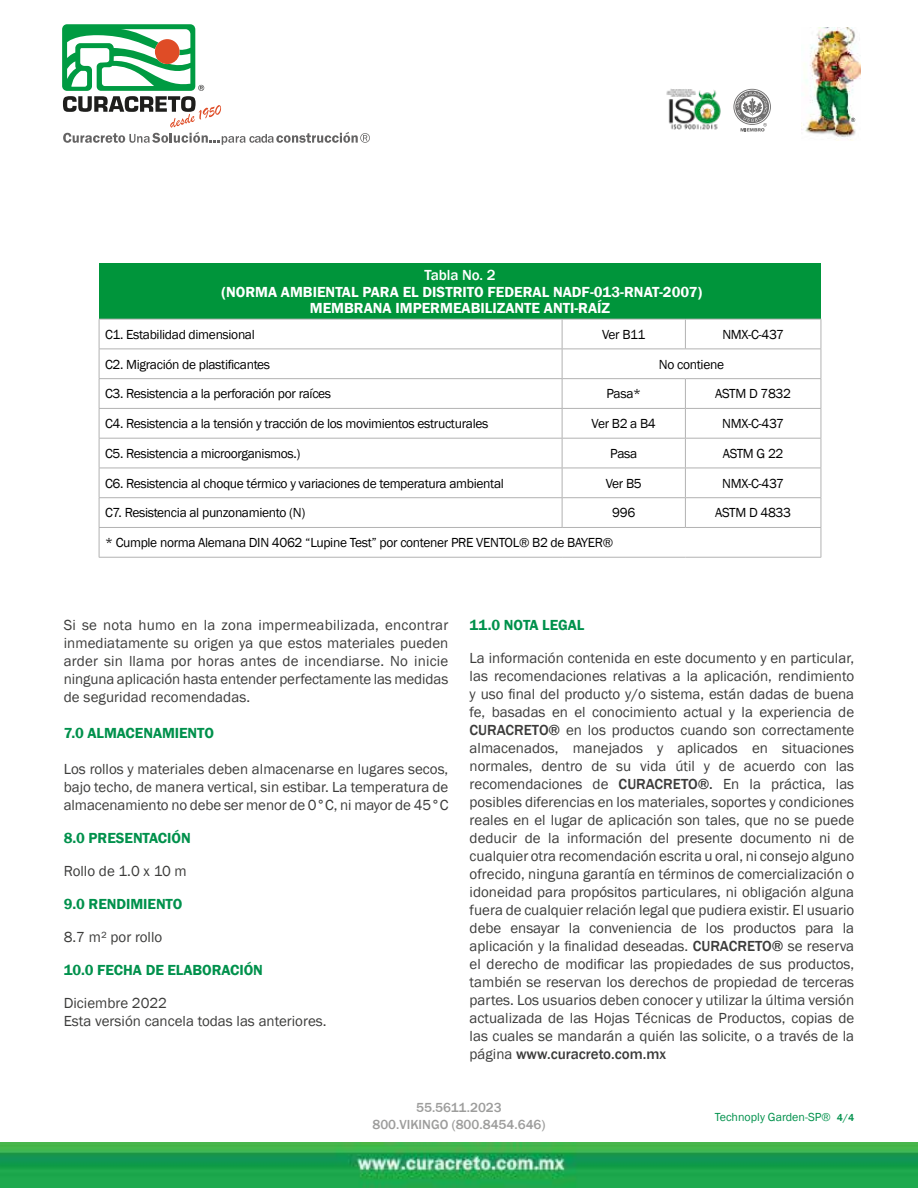
<style>
.page{position:relative;width:918px;height:1188px;background:#fff}
.page>*{position:absolute;margin:0;border:0;box-sizing:border-box;transform-origin:0 0}
.t1{font:15px/18px "Franklin Gothic";color:#3c3c3b;text-align:justify}
.t2{font:600 15px/16.5px "Franklin Gothic";color:#fff;text-align:center}
.t3{font:600 15px "Franklin Gothic";letter-spacing:-.005em;color:#00914c}
.t4{font:500 15px "Franklin Gothic";letter-spacing:-.005em;color:#fff}
.t5{font:13.5px "Franklin Gothic";letter-spacing:-.025em;color:#000}
.t6{font:500 13.5px/16.2px "Franklin Gothic";color:#9d9d9c;text-align:center}
.t7{font:12px "Franklin Gothic";color:#00914c}
.s1{font-weight:500}
.s2{font-weight:500;font-size:10.5px}
</style>
<div class="page">
<img style="left:803px;top:27px;width:58px;height:113px">
<img style="left:0;top:1143px;width:918px;height:45px">
<svg style="left:62px;top:24px;width:308px;height:121px"></svg>
<svg style="left:851px;top:118px;width:4px;height:4px"></svg>
<img style="left:666px;top:89px;width:55px;height:41px">
<svg style="left:733px;top:89px;width:38px;height:43px"></svg>
<div style="left:99px;top:264px;width:722px;height:55px;background:#00953b"></div>
<hr style="left:99px;top:319px;width:1px;height:30px;background:#b2b2b2">
<hr style="left:685px;top:319px;width:1px;height:30px;background:#b2b2b2">
<hr style="left:821px;top:319px;width:1px;height:30px;background:#b2b2b2">
<svg style="left:99px;top:350px;width:1px;height:88px"></svg>
<svg style="left:685px;top:379px;width:1px;height:59px"></svg>
<svg style="left:821px;top:349px;width:1px;height:89px"></svg>
<hr style="left:99px;top:438px;width:1px;height:30px;background:#b2b2b2">
<hr style="left:685px;top:438px;width:1px;height:30px;background:#b2b2b2">
<hr style="left:821px;top:438px;width:1px;height:30px;background:#b2b2b2">
<svg style="left:685px;top:469px;width:1px;height:58px"></svg>
<svg style="left:99px;top:469px;width:1px;height:88px"></svg>
<svg style="left:821px;top:468px;width:1px;height:89px"></svg>
<hr style="left:562px;top:319px;width:1px;height:30px;background:#b2b2b2">
<svg style="left:562px;top:350px;width:1px;height:88px"></svg>
<hr style="left:562px;top:438px;width:1px;height:30px;background:#b2b2b2">
<svg style="left:562px;top:469px;width:1px;height:58px"></svg>
<hr style="left:99px;top:319px;width:463px;height:1px;background:#b2b2b2">
<hr style="left:562px;top:319px;width:123px;height:1px;background:#b2b2b2">
<hr style="left:685px;top:319px;width:136px;height:1px;background:#b2b2b2">
<hr style="left:99px;top:349px;width:463px;height:1px;background:#b2b2b2">
<hr style="left:562px;top:349px;width:123px;height:1px;background:#b2b2b2">
<hr style="left:685px;top:349px;width:136px;height:1px;background:#b2b2b2">
<hr style="left:99px;top:378px;width:463px;height:1px;background:#b2b2b2">
<hr style="left:562px;top:378px;width:123px;height:1px;background:#b2b2b2">
<hr style="left:685px;top:378px;width:136px;height:1px;background:#b2b2b2">
<hr style="left:99px;top:408px;width:463px;height:1px;background:#b2b2b2">
<hr style="left:562px;top:408px;width:123px;height:1px;background:#b2b2b2">
<hr style="left:685px;top:408px;width:136px;height:1px;background:#b2b2b2">
<hr style="left:99px;top:438px;width:463px;height:1px;background:#b2b2b2">
<hr style="left:562px;top:438px;width:123px;height:1px;background:#b2b2b2">
<hr style="left:685px;top:438px;width:136px;height:1px;background:#b2b2b2">
<hr style="left:99px;top:468px;width:463px;height:1px;background:#b2b2b2">
<hr style="left:562px;top:468px;width:123px;height:1px;background:#b2b2b2">
<hr style="left:685px;top:468px;width:136px;height:1px;background:#b2b2b2">
<hr style="left:99px;top:497px;width:463px;height:1px;background:#b2b2b2">
<hr style="left:562px;top:497px;width:123px;height:1px;background:#b2b2b2">
<hr style="left:685px;top:497px;width:136px;height:1px;background:#b2b2b2">
<hr style="left:99px;top:527px;width:463px;height:1px;background:#b2b2b2">
<hr style="left:562px;top:527px;width:123px;height:1px;background:#b2b2b2">
<hr style="left:685px;top:527px;width:136px;height:1px;background:#b2b2b2">
<hr style="left:99px;top:557px;width:463px;height:1px;background:#b2b2b2">
<hr style="left:562px;top:557px;width:123px;height:1px;background:#b2b2b2">
<hr style="left:685px;top:557px;width:136px;height:1px;background:#b2b2b2">
<p class="t4" style="left:424px;top:266px;width:73px">Tabla No. 2</p>
<p class="t2" style="left:222px;top:284px;width:482px">(NORMA AMBIENTAL PARA EL DISTRITO FEDERAL NADF-013-RNAT-2007)<br>MEMBRANA IMPERMEABILIZANTE ANTI-RAÍZ</p>
<p class="t5" style="left:105px;top:326px;width:151px">C1. Estabilidad dimensional</p>
<p class="t5" style="left:602px;top:326px;width:45px">Ver B11</p>
<p class="t5" style="left:722px;top:326px;width:63px">NMX-C-437</p>
<p class="t5" style="left:105px;top:356px;width:167px">C2. Migración de plastificantes</p>
<p class="t5" style="left:659px;top:356px;width:67px">No contiene</p>
<p class="t5" style="left:105px;top:385px;width:228px">C3. Resistencia a la perforación por raíces</p>
<p class="t5" style="left:606px;top:385px;width:36px">Pasa*</p>
<p class="t5" style="left:715px;top:385px;width:77px">ASTM D 7832</p>
<p class="t5" style="left:105px;top:415px;width:385px">C4. Resistencia a la tensión y tracción de los movimientos estructurales</p>
<p class="t5" style="left:592px;top:415px;width:66px">Ver B2 a B4</p>
<p class="t5" style="left:722px;top:415px;width:63px">NMX-C-437</p>
<p class="t5" style="left:105px;top:445px;width:197px">C5. Resistencia a microorganismos.)</p>
<p class="t5" style="left:610px;top:445px;width:29px">Pasa</p>
<p class="t5" style="left:723px;top:445px;width:62px">ASTM G 22</p>
<p class="t5" style="left:105px;top:475px;width:400px">C6. Resistencia al choque térmico y variaciones de temperatura ambiental</p>
<p class="t5" style="left:606px;top:475px;width:37px">Ver B5</p>
<p class="t5" style="left:722px;top:475px;width:63px">NMX-C-437</p>
<p class="t5" style="left:105px;top:504px;width:202px">C7. Resistencia al punzonamiento (N)</p>
<p class="t5" style="left:612px;top:504px;width:25px">996</p>
<p class="t5" style="left:715px;top:504px;width:77px">ASTM D 4833</p>
<p class="t5" style="left:105px;top:534px;width:510px">* Cumple norma Alemana DIN 4062 “Lupine Test” por contener PRE VENTOL® B2 de BAYER®</p>
<p class="t1" style="left:64px;top:617px;width:386px">Si se nota humo en la zona impermeabilizada, encontrar inmediatamente su origen ya que estos materiales pueden arder sin llama por horas antes de incendiarse. No inicie ninguna aplicación hasta entender perfectamente las medidas de seguridad recomendadas.</p>
<p class="t3" style="left:64px;top:724px;width:152px">7.0 ALMACENAMIENTO</p>
<p class="t1" style="left:64px;top:761px;width:386px">Los rollos y materiales deben almacenarse en lugares secos, bajo techo, de manera vertical, sin estibar. La temperatura de almacenamiento no debe ser menor de 0°C, ni mayor de 45°C</p>
<p class="t3" style="left:64px;top:829px;width:128px">8.0 PRESENTACIÓN</p>
<p class="t1" style="left:64px;top:863px;width:124px">Rollo de 1.0 x 10 m</p>
<p class="t3" style="left:64px;top:895px;width:120px">9.0 RENDIMIENTO</p>
<p class="t1" style="left:64px;top:929px;width:100px">8.7 m² por rollo</p>
<p class="t3" style="left:64px;top:961px;width:201px">10.0 FECHA DE ELABORACIÓN</p>
<p class="t1" style="left:64px;top:995px;width:264px">Diciembre 2022<br>Esta versión cancela todas las anteriores.</p>
<p class="t3" style="left:470px;top:616px;width:116px">11.0 NOTA LEGAL</p>
<p class="t1" style="left:470px;top:650px;width:386px">La información contenida en este documento y en particular, las recomendaciones relativas a la aplicación, rendimiento y uso final del producto y/o sistema, están dadas de buena fe, basadas en el conocimiento actual y la experiencia de <span class="s1">CURACRETO®</span> en los productos cuando son correctamente almacenados, manejados y aplicados en situaciones normales, dentro de su vida útil y de acuerdo con las recomendaciones de <span class="s1">CURACRETO®.</span> En la práctica, las posibles diferencias en los materiales, soportes y condiciones reales en el lugar de aplicación son tales, que no se puede deducir de la información del presente documento ni de cualquier otra recomendación escrita u oral, ni consejo alguno ofrecido, ninguna garantía en términos de comercialización o idoneidad para propósitos particulares, ni obligación alguna fuera de cualquier relación legal que pudiera existir. El usuario debe ensayar la conveniencia de los productos para la aplicación y la finalidad deseadas. <span class="s1">CURACRETO®</span> se reserva el derecho de modificar las propiedades de sus productos, también se reservan los derechos de propiedad de terceras partes. Los usuarios deben conocer y utilizar la última versión actualizada de las Hojas Técnicas de Productos, copias de las cuales se mandarán a quién las solicite, o a través de la página <span class="s1">www.curacreto.com.mx</span></p>
<p class="t6" style="left:372px;top:1100px;width:175px">55.5611.2023<br>800.VIKINGO (800.8454.646)</p>
<p class="t7" style="left:715px;top:1110px;width:141px">Technoply Garden-SP® <span class="s2">4/4</span></p>
</div>
